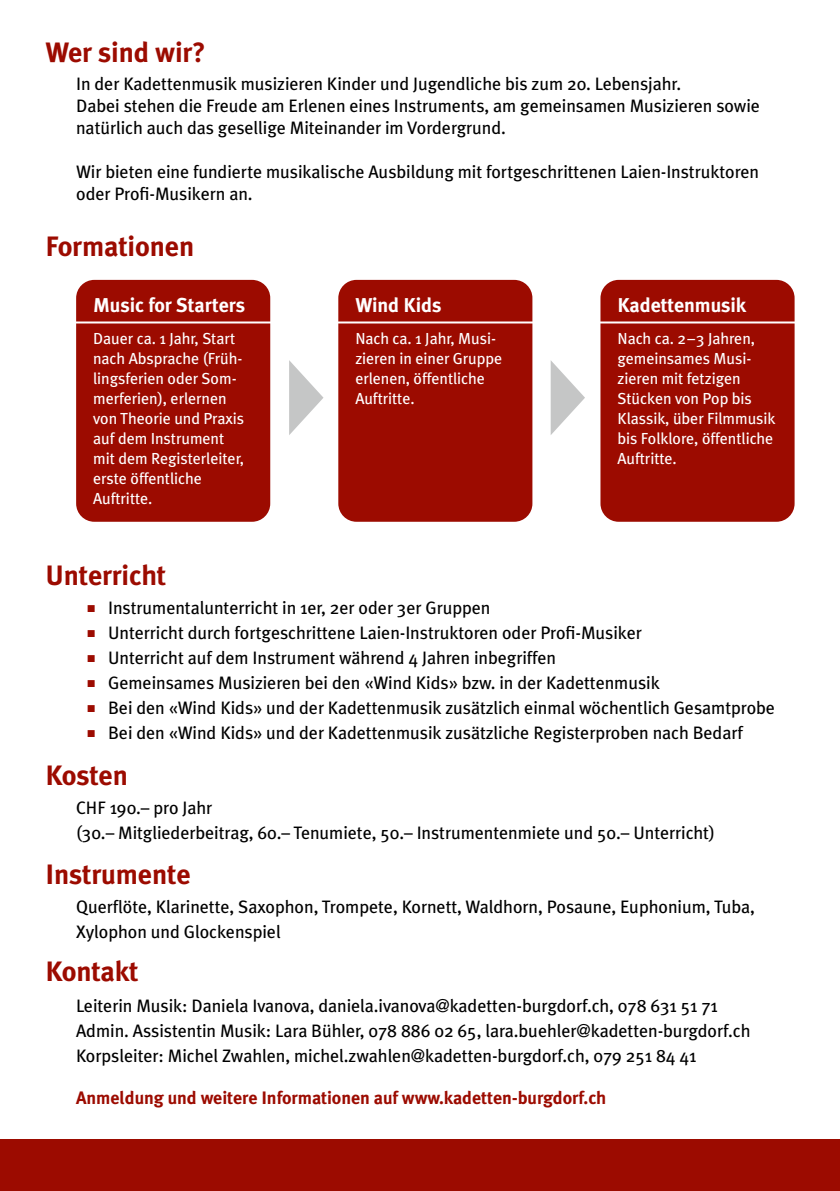
<style>
.page{position:relative;width:840px;height:1191px;background:#fff}
.page>*{position:absolute;margin:0;border:0;box-sizing:border-box;transform-origin:0 0}
.t1{font:700 28px "Meta Plus";letter-spacing:-.005em;color:#9c0b00}
.t2{font:700 20px "Meta Plus";letter-spacing:-.005em;color:#fff}
.t3{font:18px/25px "Meta Plus";letter-spacing:-.005em;color:#000}
.t4{font:700 18px "Meta Plus";letter-spacing:-.005em;color:#9c0b00}
.t5{font:16px/20px "Meta Plus";letter-spacing:-.005em;color:#fff}
.s1{color:#9c0b00}
</style>
<div class="page">
<div style="left:0;top:1139px;width:839px;height:52px;background:#9c0b00"></div>
<div style="left:76px;top:280px;width:194px;height:242px;background:#9c0b00;border-radius:18px"></div>
<hr style="left:73px;top:321px;width:198px;height:2px;background:#fff">
<div style="left:338px;top:280px;width:194px;height:242px;background:#9c0b00;border-radius:18px"></div>
<hr style="left:335px;top:321px;width:198px;height:2px;background:#fff">
<div style="left:600px;top:280px;width:194px;height:242px;background:#9c0b00;border-radius:18px"></div>
<hr style="left:597px;top:321px;width:198px;height:2px;background:#fff">
<svg style="left:289px;top:360px;width:34px;height:75px"></svg>
<svg style="left:550px;top:360px;width:34px;height:75px"></svg>
<h1 class="t1" style="left:45px;top:36px;width:162px">Wer sind wir?</h1>
<p class="t3" style="left:76px;top:73px;width:685px;line-height:22px">In der Kadettenmusik musizieren Kinder und Jugendliche bis zum 20. Lebensjahr.<br>Dabei stehen die Freude am Erlenen eines Instruments, am gemeinsamen Musizieren sowie natürlich auch das gesellige Miteinander im Vordergrund.</p>
<p class="t3" style="left:76px;top:161px;width:684px;line-height:22px">Wir bieten eine fundierte musikalische Ausbildung mit fortgeschrittenen Laien-Instruktoren oder Profi-Musikern an.</p>
<h1 class="t1" style="left:45px;top:230px;width:150px">Formationen</h1>
<p class="t2" style="left:93px;top:294px;width:153px">Music for Starters</p>
<p class="t5" style="left:93px;top:328px;width:152px">Dauer ca. 1 Jahr, Start nach Absprache (Früh&shy;lingsferien oder Som&shy;merferien), erlernen von Theorie und Praxis auf dem Instrument mit dem Registerleiter, erste öffentliche<br>Auftritte.</p>
<h1 class="t1" style="left:45px;top:559px;width:122px">Unterricht</h1>
<p class="t2" style="left:355px;top:294px;width:88px">Wind Kids</p>
<p class="t5" style="left:355px;top:328px;width:148px">Nach ca. 1 Jahr, Musi&shy;zieren in einer Gruppe erlenen, öffentliche<br>Auftritte.</p>
<p class="t2" style="left:617px;top:294px;width:130px">Kadettenmusik</p>
<p class="t5" style="left:617px;top:328px;width:159px">Nach ca. 2–3 Jahren, gemeinsames Musi&shy;zieren mit fetzigen<br>Stücken von Pop bis<br>Klassik, über Filmmusik bis Folklore, öffentliche<br>Auftritte.</p>
<p class="t3" style="left:87px;top:595px;width:404px"><span class="s1">■</span> Instrumentalunterricht in 1er, 2er oder 3er Gruppen</p>
<p class="t3" style="left:87px;top:620px;width:555px"><span class="s1">■</span> Unterricht durch fortgeschrittene Laien-Instruktoren oder Profi-Musiker</p>
<p class="t3" style="left:87px;top:645px;width:470px"><span class="s1">■</span> Unterricht auf dem Instrument während 4 Jahren inbegriffen</p>
<p class="t3" style="left:87px;top:670px;width:573px"><span class="s1">■</span> Gemeinsames Musizieren bei den «Wind Kids» bzw. in der Kadettenmusik</p>
<p class="t3" style="left:87px;top:695px;width:688px"><span class="s1">■</span> Bei den «Wind Kids» und der Kadettenmusik zusätzlich einmal wöchentlich Gesamtprobe</p>
<p class="t3" style="left:87px;top:720px;width:656px"><span class="s1">■</span> Bei den «Wind Kids» und der Kadettenmusik zusätzliche Registerproben nach Bedarf</p>
<h1 class="t1" style="left:45px;top:759px;width:84px">Kosten</h1>
<p class="t3" style="left:76px;top:794px;width:640px">CHF 190.– pro Jahr<br>(30.– Mitgliederbeitrag, 60.– Tenumiete, 50.– Instrumentenmiete und 50.– Unterricht)</p>
<h1 class="t1" style="left:45px;top:858px;width:147px">Instrumente</h1>
<p class="t3" style="left:76px;top:893px;width:680px">Querflöte, Klarinette, Saxophon, Trompete, Kornett, Waldhorn, Posaune, Euphonium, Tuba,<br>Xylophon und Glockenspiel</p>
<h1 class="t1" style="left:45px;top:955px;width:95px">Kontakt</h1>
<p class="t3" style="left:76px;top:993px;width:675px">Leiterin Musik: Daniela Ivanova, daniela.ivanova@kadetten-burgdorf.ch, 078 631 51 71<br>Admin. Assistentin Musik: Lara Bühler, 078 886 02 65, lara.buehler@kadetten-burgdorf.ch<br>Korpsleiter: Michel Zwahlen, michel.zwahlen@kadetten-burgdorf.ch, 079 251 84 41</p>
<p class="t4" style="left:76px;top:1087px;width:531px">Anmeldung und weitere Informationen auf www.kadetten-burgdorf.ch</p>
</div>
